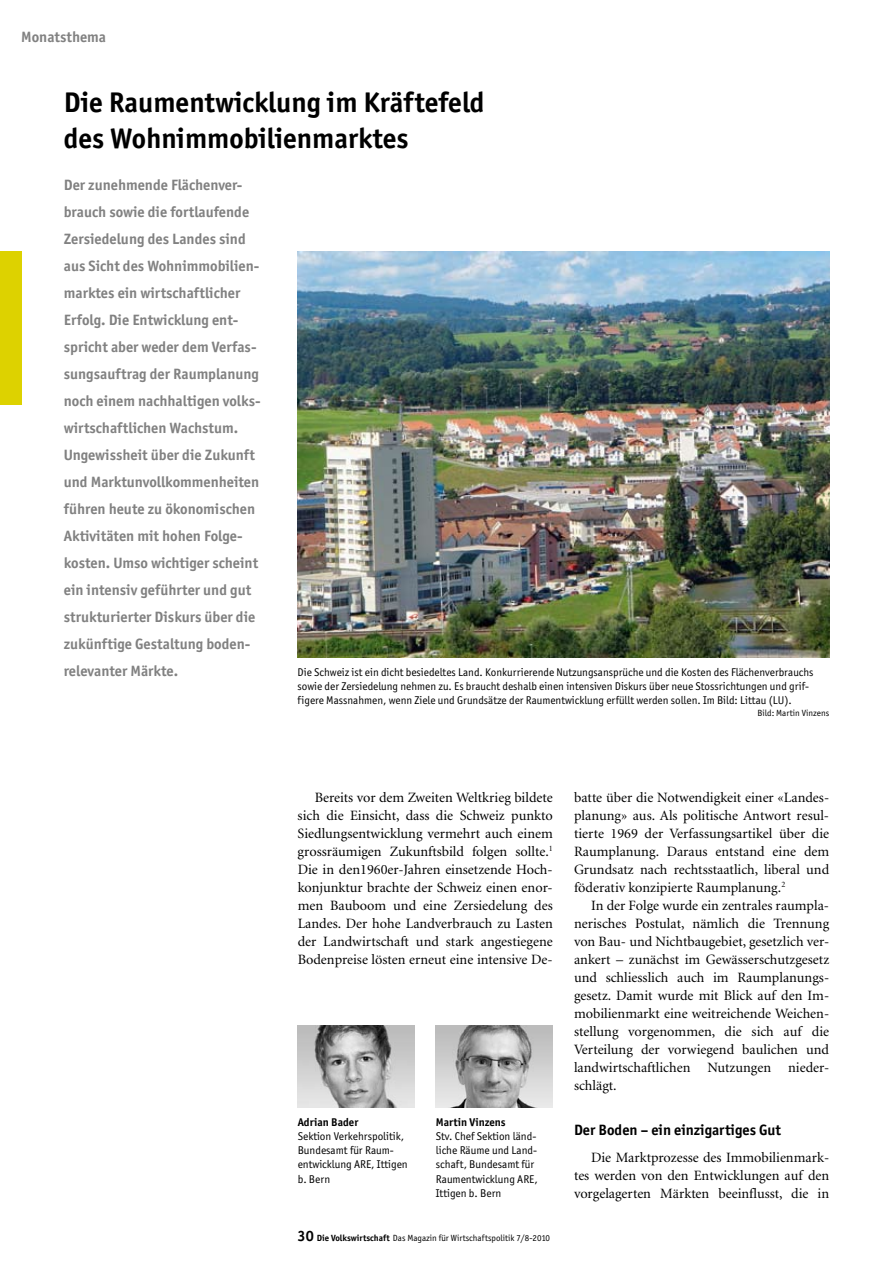
<style>
.page{position:relative;width:893px;height:1263px;background:#fff}
.page>*{position:absolute;margin:0;border:0;box-sizing:border-box;transform-origin:0 0}
.t1{font:700 28.5px/36px "Officina San ITC";color:#000}
.t2{font:700 15px/27px "Officina San ITC";color:#818181}
.t3{font:700 15px "Officina San ITC";color:#000}
.t4{font:14.25px/18px "Minion";color:#000}
.t5{font:11.25px/14.2px "Officina San ITC";color:#000}
.t6{font:700 11.25px "Officina San ITC";color:#000}
.t7{font:9px "Officina San ITC";color:#000}
.s1{font-weight:700;font-size:15px}
.s2{font-weight:700}
</style>
<div class="page">
<div style="left:0;top:252px;width:21px;height:153px;background:#ddd200"></div>
<img style="left:298px;top:1026px;width:117px;height:82px">
<img style="left:436px;top:1026px;width:117px;height:82px">
<img style="left:298px;top:251px;width:531px;height:406px">
<p class="t2" style="left:21px;top:23px;width:86px">Monatsthema</p>
<h1 class="t1" style="left:64px;top:84px;width:422px">Die Raumentwicklung im Kräftefeld des Wohnimmobilienmarktes</h1>
<p class="t2" style="left:64px;top:172px;width:198px">Der zunehmende Flächenver&shy;brauch sowie die fortlaufende<br>Zersiedelung des Landes sind aus Sicht des Wohnimmobilien&shy;marktes ein wirtschaftlicher<br>Erfolg. Die Entwicklung ent&shy;spricht aber weder dem Verfas&shy;sungsauftrag der Raumplanung noch einem nachhaltigen volks&shy;wirtschaftlichen Wachstum.<br>Ungewissheit über die Zukunft und Marktunvollkommenheiten führen heute zu ökonomischen<br>Aktivitäten mit hohen Folge&shy;kosten. Umso wichtiger scheint ein intensiv geführter und gut strukturierter Diskurs über die zukünftige Gestaltung boden&shy;relevanter Märkte.</p>
<p class="t5" style="left:298px;top:665px;width:517px">Die Schweiz ist ein dicht besiedeltes Land. Konkurrierende Nutzungsansprüche und die Kosten des Flächenverbrauchs sowie der Zersiedelung nehmen zu. Es braucht deshalb einen intensiven Diskurs über neue Stossrichtungen und grif&shy;figere Massnahmen, wenn Ziele und Grundsätze der Raumentwicklung erfüllt werden sollen. Im Bild: Littau (LU).</p>
<p class="t7" style="left:758px;top:708px;width:73px">Bild: Martin Vinzens</p>
<p class="t4" style="left:298px;top:788px;width:257px;text-indent:17px">Bereits vor dem Zweiten Weltkrieg bildete sich die Einsicht, dass die Schweiz punkto Siedlungsentwicklung vermehrt auch einem grossräumigen Zukunftsbild folgen sollte.<sup>1<br></sup>Die in den1960er-Jahren einsetzende Hoch&shy;konjunktur brachte der Schweiz einen enor&shy;men Bauboom und eine Zersiedelung des Landes. Der hohe Landverbrauch zu Lasten der Landwirtschaft und stark angestiegene Bodenpreise lösten erneut eine intensive De-</p>
<p class="t4" style="left:574px;top:788px;width:257px;text-align:justify">batte über die Notwendigkeit einer «Landes&shy;planung» aus. Als politische Antwort resul&shy;tierte 1969 der Verfassungsartikel über die Raumplanung. Daraus entstand eine dem Grundsatz nach rechtsstaatlich, liberal und föderativ konzipierte Raumplanung.<sup>2</sup></p>
<p class="t4" style="left:574px;top:896px;width:257px;text-indent:17px">In der Folge wurde ein zentrales raumpla&shy;nerisches Postulat, nämlich die Trennung von Bau- und Nichtbaugebiet, gesetzlich ver&shy;ankert – zunächst im Gewässerschutzgesetz und schliesslich auch im Raumplanungs&shy;gesetz. Damit wurde mit Blick auf den Im&shy;mobilienmarkt eine weitreichende Weichen&shy;stellung vorgenommen, die sich auf die Verteilung der vorwiegend baulichen und landwirtschaftlichen Nutzungen nieder&shy;schlägt.</p>
<p class="t3" style="left:574px;top:1120px;width:209px">Der Boden – ein einzigartiges Gut</p>
<p class="t4" style="left:574px;top:1148px;width:257px;text-align:justify;text-indent:17px">Die Marktprozesse des Immobilienmark&shy;tes werden von den Entwicklungen auf den vorgelagerten Märkten beeinflusst, die in</p>
<p class="t6" style="left:298px;top:1115px;width:62px">Adrian Bader</p>
<p class="t5" style="left:298px;top:1129px;width:112px">Sektion Verkehrspolitik,<br>Bundesamt für Raum&shy;entwicklung ARE, Ittigen b. Bern</p>
<p class="t6" style="left:436px;top:1115px;width:71px">Martin Vinzens</p>
<p class="t5" style="left:436px;top:1129px;width:103px">Stv. Chef Sektion länd&shy;liche Räume und Land&shy;schaft, Bundesamt für<br>Raumentwicklung ARE,<br>Ittigen b. Bern</p>
<p class="t7" style="left:298px;top:1232px;width:254px"><span class="s1">30</span> <span class="s2">Die Volkswirtschaft</span> Das Magazin für Wirtschaftspolitik 7/8-2010</p>
</div>
